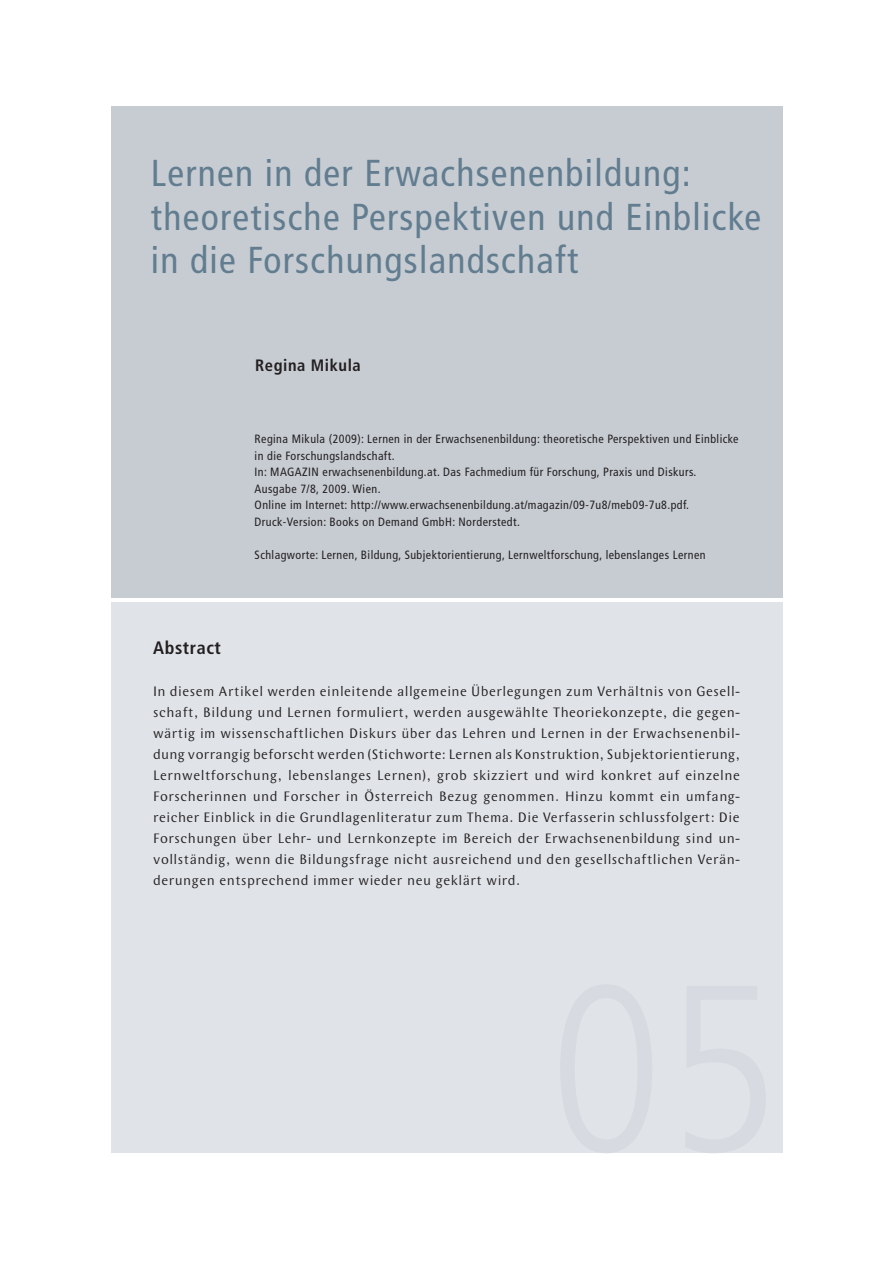
<style>
.page{position:relative;width:893px;height:1263px;background:#fff}
.page>*{position:absolute;margin:0;border:0;box-sizing:border-box;transform-origin:0 0}
.t1{font:condensed 37.5px/43.5px "Frutiger LT Std";letter-spacing:.035em;color:#617d8f}
.t2{font:700 condensed 18px "Frutiger LT Std";letter-spacing:.035em;color:#231f20}
.t3{font:700 condensed 16.5px "Frutiger LT Std";letter-spacing:.035em;color:#231f20}
.t4{font:14.25px/21px "Wunderlich";letter-spacing:.035em;color:#231f20;text-align:justify}
.t5{font:condensed 12px/16.5px "Frutiger LT Std";letter-spacing:.035em;color:#231f20}
</style>
<div class="page">
<div style="left:111px;top:602px;width:671px;height:550px;background:#e0e4e8"></div>
<div style="left:111px;top:106px;width:671px;height:491px;background:#c7ccd3"></div>
<p class="t1" style="left:151px;top:152px;width:612px">Lernen in der Erwachsenenbildung: theoretische Perspektiven und Einblicke in die Forschungslandschaft</p>
<p class="t3" style="left:255px;top:356px;width:107px">Regina Mikula</p>
<p class="t5" style="left:255px;top:431px;width:485px">Regina Mikula (2009): Lernen in der Erwachsenenbildung: theoretische Perspektiven und Einblicke in die Forschungslandschaft.</p>
<p class="t5" style="left:255px;top:464px;width:443px">In: MAGAZIN erwachsenenbildung.at. Das Fachmedium für Forschung, Praxis und Diskurs.</p>
<p class="t5" style="left:255px;top:481px;width:127px">Ausgabe 7/8, 2009. Wien.</p>
<p class="t5" style="left:255px;top:497px;width:436px">Online im Internet: http://www.erwachsenenbildung.at/magazin/09-7u8/meb09-7u8.pdf.<br>Druck-Version: Books on Demand GmbH: Norderstedt.</p>
<p class="t5" style="left:255px;top:547px;width:452px">Schlagworte: Lernen, Bildung, Subjektorientierung, Lernweltforschung, lebenslanges Lernen</p>
<p class="t2" style="left:153px;top:637px;width:69px">Abstract</p>
<p class="t4" style="left:153px;top:680px;width:589px">In diesem Artikel werden einleitende allgemeine Überlegungen zum Verhältnis von Gesell&shy;schaft, Bildung und Lernen formuliert, werden ausgewählte Theoriekonzepte, die gegen&shy;wärtig im wissenschaftlichen Diskurs über das Lehren und Lernen in der Erwachsenenbil&shy;dung vorrangig beforscht werden (Stichworte: Lernen als Konstruktion, Subjektorientierung, Lernweltforschung, lebenslanges Lernen), grob skizziert und wird konkret auf einzelne Forscherinnen und Forscher in Österreich Bezug genommen. Hinzu kommt ein umfang&shy;reicher Einblick in die Grundlagenliteratur zum Thema. Die Verfasserin schlussfolgert: Die Forschungen über Lehr- und Lernkonzepte im Bereich der Erwachsenenbildung sind un&shy;vollständig, wenn die Bildungsfrage nicht ausreichend und den gesellschaftlichen Verän&shy;derungen entsprechend immer wieder neu geklärt wird.</p>
</div>
